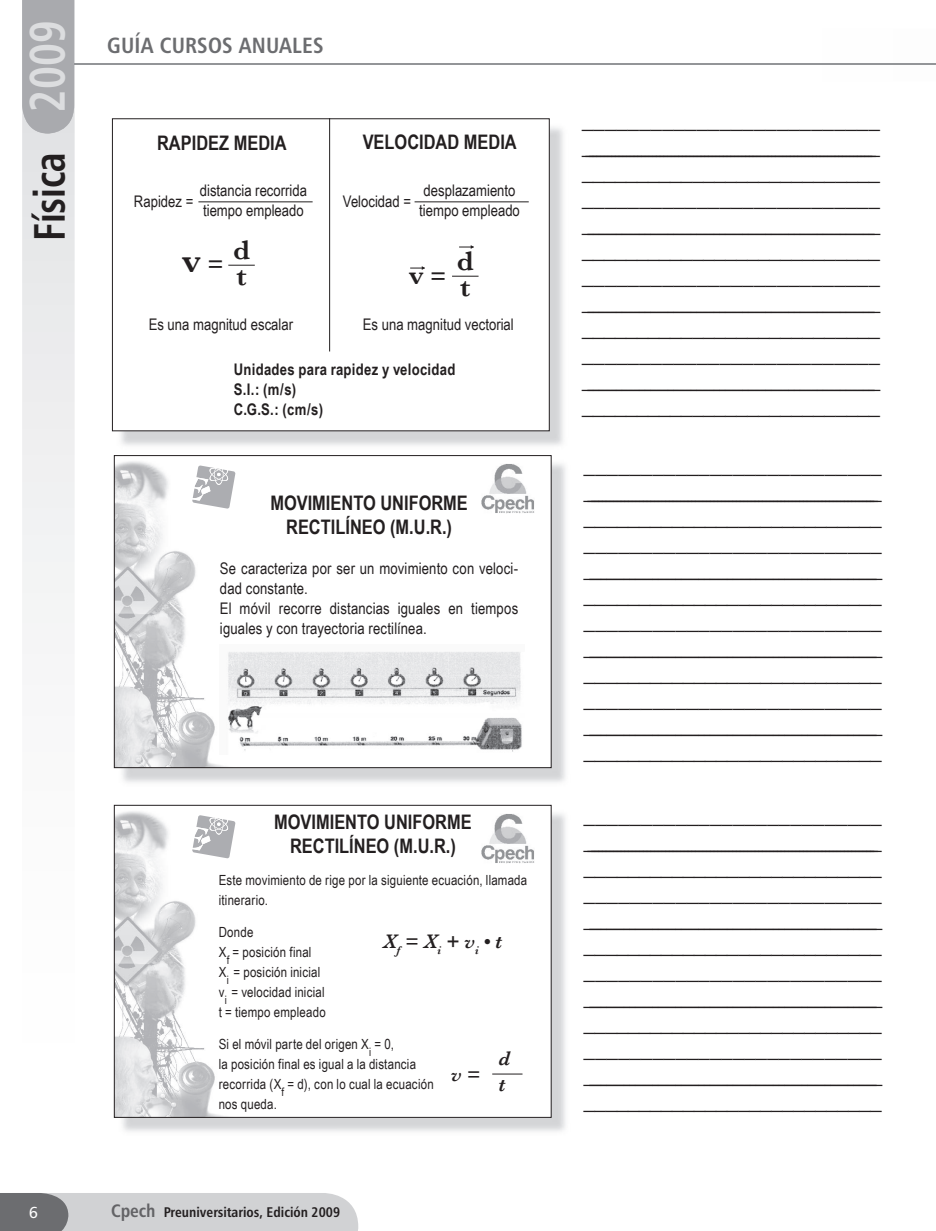
<style>
.page{position:relative;width:936px;height:1231px;background:#fff}
.page>*{position:absolute;margin:0;border:0;box-sizing:border-box;transform-origin:0 0}
.t1{font:44px "Humanist 777 BT Bold Condensed B";color:#231f20;scale:.9 1}
.t2{font:600 36px "Baskerville";color:#231f20}
.t3{font:600 28px/26px "Baskerville";color:#231f20}
.t4{font:22px "Humanist 777 BT Bold Condensed B";letter-spacing:.01em;color:#6c6d70}
.t5{font:20px/26px "Gill Sans";color:#231f20;text-align:justify}
.t6{font:700 20px/24px "Arial Narrow";color:#231f20;text-align:center}
.t7{font:italic 600 20px/26px "Baskerville";color:#231f20}
.t8{font:16px/20px "Arial Narrow";color:#231f20}
.t9{font:700 16px/20px "Arial Narrow";letter-spacing:.02em;color:#231f20}
.t10{font:16px "Humanist 777 BT Roman B";color:#fff}
.t11{font:14px/20px "Arial Narrow";letter-spacing:.015em;color:#231f20}
.t12{font:14px "Humanist 777 BT Bold Condensed B";color:#231f20}
.t13{font:11.6px "Arial Narrow";color:#231f20}
.s1{font-size:50px;color:#dcdddf}
.s2{font-style:italic;font-size:24px}
.s3{font-size:18px;color:#636366}
</style>
<div class="page">
<svg style="left:0;top:1193px;width:358px;height:37px;background:#bfc0c2"></svg>
<svg style="left:22px;top:0;width:53px;height:623px"></svg>
<div style="left:22px;top:0;width:52px;height:134px;background:#a9aaae"></div>
<svg style="left:755px;top:64px;width:180px;height:1px"></svg>
<hr style="left:74px;top:63px;width:861px;height:1px;background:#939598">
<img style="left:116px;top:123px;width:447px;height:323px">
<div style="left:112px;top:119px;width:437px;height:312px;background:#fff"></div>
<div style="left:112px;top:118px;width:437px;height:313px;border:1px solid #231f20"></div>
<svg style="left:452px;top:276px;width:26px;height:1px"></svg>
<svg style="left:228px;top:265px;width:27px;height:1px"></svg>
<svg style="left:459px;top:245px;width:15px;height:4px"></svg>
<svg style="left:410px;top:266px;width:15px;height:4px"></svg>
<hr style="left:329px;top:118px;width:1px;height:233px;background:#231f20">
<hr style="left:198px;top:201px;width:114px;height:1px;background:#231f20">
<hr style="left:414px;top:201px;width:114px;height:1px;background:#231f20">
<img style="left:118px;top:459px;width:448px;height:324px">
<div style="left:114px;top:455px;width:437px;height:312px;background:#fff"></div>
<img style="left:116px;top:461px;width:120px;height:304px">
<img style="left:481px;top:464px;width:53px;height:49px">
<img style="left:192px;top:465px;width:43px;height:43px">
<img style="left:181px;top:476px;width:27px;height:24px">
<svg style="left:201px;top:486px;width:14px;height:12px"></svg>
<img style="left:209px;top:464px;width:19px;height:21px">
<div style="left:114px;top:455px;width:437px;height:312px;border:1px solid #231f20"></div>
<img style="left:219px;top:644px;width:303px;height:110px">
<img style="left:118px;top:809px;width:448px;height:323px">
<div style="left:114px;top:805px;width:437px;height:312px;background:#fff"></div>
<img style="left:116px;top:811px;width:120px;height:304px">
<img style="left:481px;top:814px;width:53px;height:49px">
<img style="left:192px;top:815px;width:43px;height:43px">
<img style="left:181px;top:826px;width:27px;height:24px">
<svg style="left:201px;top:835px;width:14px;height:12px"></svg>
<img style="left:209px;top:813px;width:19px;height:21px">
<div style="left:114px;top:805px;width:437px;height:312px;border:1px solid #231f20"></div>
<hr style="left:492px;top:1073px;width:30px;height:1px;background:#231f20">
<h1 class="t1" style="left:22px;top:241px;width:247px;rotate:-90deg">Física <span class="s1">2009</span></h1>
<p class="t4" style="left:107px;top:32px;width:218px">GUÍA CURSOS ANUALES</p>
<p class="t6" style="left:157px;top:130px;width:131px">RAPIDEZ MEDIA</p>
<p class="t6" style="left:362px;top:130px;width:155px">VELOCIDAD MEDIA</p>
<p class="t8" style="left:134px;top:191px;width:61px">Rapidez =</p>
<p class="t8" style="left:200px;top:181px;width:109px;line-height:19.2px">distancia recorrida tiempo empleado</p>
<p class="t8" style="left:343px;top:191px;width:70px">Velocidad =</p>
<p class="t8" style="left:419px;top:181px;width:102px;line-height:19.2px">desplazamiento tiempo empleado</p>
<h2 class="t2" style="left:182px;top:239px;width:43px">v <span class="s2">=</span></h2>
<h3 class="t3" style="left:233px;top:237px;width:18px">d t</h3>
<h3 class="t3" style="left:409px;top:261px;width:38px">v <span class="s2">=</span></h3>
<h3 class="t3" style="left:457px;top:248px;width:18px">d t</h3>
<p class="t8" style="left:149px;top:314px;width:146px">Es una magnitud escalar</p>
<p class="t8" style="left:363px;top:314px;width:152px">Es una magnitud vectorial</p>
<p class="t9" style="left:234px;top:359px;width:223px">Unidades para rapidez y velocidad<br>S.I.: (m/s)<br>C.G.S.: (cm/s)</p>
<p class="t6" style="left:270px;top:490px;width:199px">MOVIMIENTO UNIFORME<br>RECTILÍNEO (M.U.R.)</p>
<p class="t8" style="left:220px;top:558px;width:300px">Se caracteriza por ser un movimiento con veloci&shy;dad constante.<br>El móvil recorre distancias iguales en tiempos iguales y con trayectoria rectilínea.</p>
<p class="t6" style="left:274px;top:809px;width:199px">MOVIMIENTO UNIFORME<br>RECTILÍNEO (M.U.R.)</p>
<p class="t11" style="left:219px;top:869px;width:310px">Este movimiento de rige por la siguiente ecuación, llamada itinerario.</p>
<p class="t11" style="left:219px;top:921px;width:94px">Donde<br>X = posición final</p>
<p class="t7" style="left:383px;top:927px;width:120px">X<sub>f</sub> = X<sub>i</sub> + v<sub>i</sub> • t</p>
<p class="t13" style="left:227px;top:952px;width:4px">f</p>
<p class="t13" style="left:227px;top:972px;width:4px">i</p>
<p class="t11" style="left:233px;top:961px;width:88px">= posición inicial</p>
<p class="t11" style="left:219px;top:961px;width:9px">X</p>
<p class="t11" style="left:219px;top:981px;width:108px;text-align:right">= velocidad inicial<br>t = tiempo empleado</p>
<p class="t11" style="left:219px;top:1033px;width:177px">Si el móvil parte del origen X = 0,</p>
<p class="t11" style="left:219px;top:981px;width:7px">v</p>
<p class="t13" style="left:225px;top:992px;width:4px">i</p>
<p class="t13" style="left:369px;top:1044px;width:4px">i</p>
<p class="t11" style="left:219px;top:1053px;width:216px">la posición final es igual a la distancia recorrida (X = d), con lo cual la ecuación</p>
<p class="t13" style="left:281px;top:1084px;width:4px">f</p>
<p class="t11" style="left:219px;top:1093px;width:60px">nos queda.</p>
<p class="t7" style="left:451px;top:1061px;width:30px">v =</p>
<p class="t7" style="left:499px;top:1045px;width:13px">d t</p>
<p class="t10" style="left:29px;top:1202px;width:11px">6</p>
<p class="t12" style="left:111px;top:1203px;width:230px"><span class="s3">Cpech</span> Preuniversitarios, Edición 2009</p>
<p class="t5" style="left:582px;top:107px;width:300px">__________________________ ______________________________________________________________________________ ___________________________ __________________________ ___________________________________________________ ___________________________ __________________________ ___________________________________________________ ___________________________ __________________________ ___________________________________________________ ___________________________</p>
<p class="t5" style="left:584px;top:452px;width:300px">__________________________ ______________________________________________________________________________ ___________________________ __________________________ ___________________________________________________ ___________________________ __________________________ ___________________________________________________ ___________________________ __________________________ ___________________________________________________ ___________________________</p>
<p class="t5" style="left:584px;top:801px;width:300px">__________________________ ______________________________________________________________________________ ___________________________ __________________________ ___________________________________________________ ___________________________ __________________________ ___________________________________________________ ___________________________ __________________________ ___________________________________________________ ___________________________</p>
</div>
